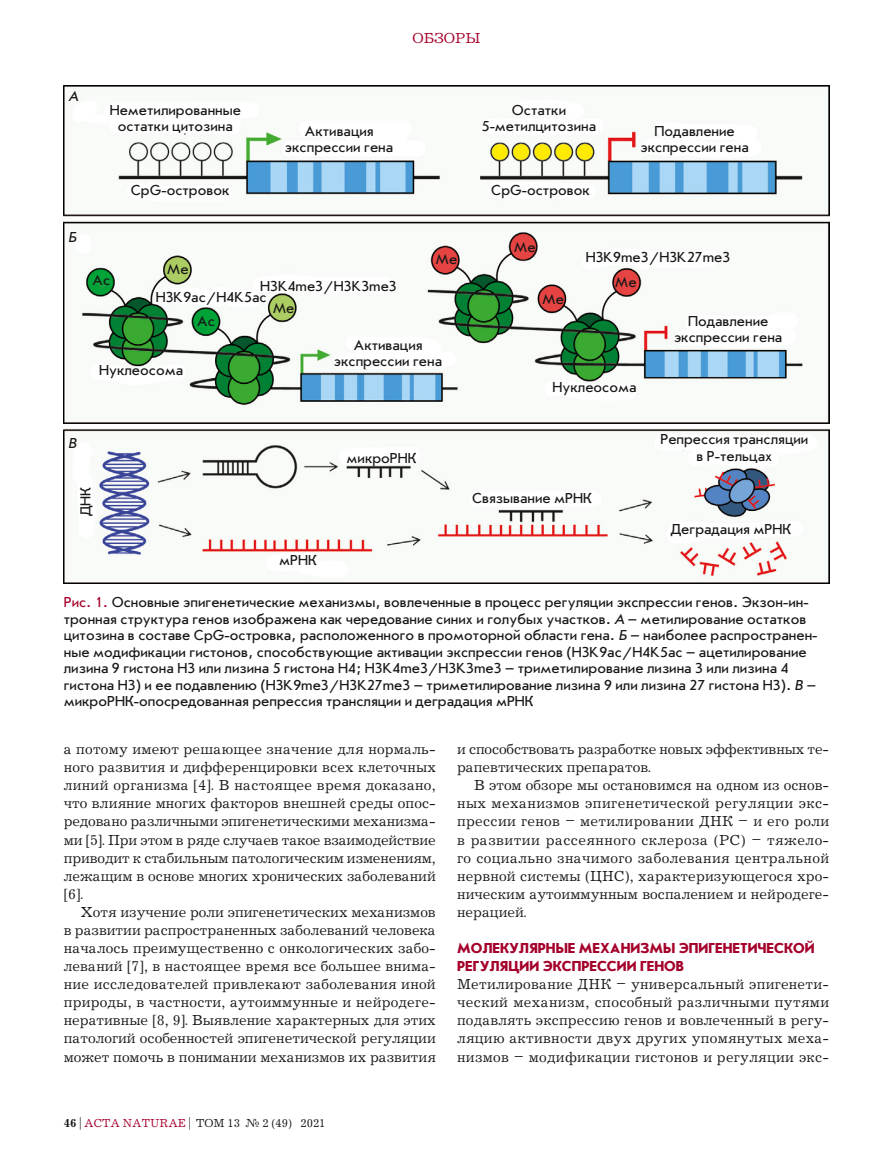
<style>
.page{position:relative;width:893px;height:1170px;background:#fff}
.page>*{position:absolute;margin:0;border:0;box-sizing:border-box;transform-origin:0 0}
.Текст{font:15px/18px "Journal C";color:#181716;text-align:justify}
.Подпись_Фото{font:15px/16.5px "Journal Sans C";color:#181716;text-align:center}
.Текст_без_Отступа{font:15px/18px "Journal C";letter-spacing:.02em;color:#181716;text-align:justify}
.subhead1{font:700 15px/18px "Journal Sans C";color:#a4002a}
.t1{font:15px "Journal C";color:#a4002a}
.Подпись_Фото-2{font:italic 15px "Journal Sans C";color:#181716}
.t2{font:12px "Journal C";color:#181716}
.s1{color:#a4002a}
.s2{font-style:italic}
.s3{font-weight:700}
</style>
<div class="page">
<img style="left:64px;top:85px;width:765px;height:498px">
<p class="t1" style="left:412px;top:31px;width:70px">ОБЗОРЫ</p>
<p class="Подпись_Фото-2" style="left:69px;top:89px;width:11px">А</p>
<p class="Подпись_Фото-2" style="left:69px;top:230px;width:10px">Б</p>
<p class="Подпись_Фото" style="left:110px;top:102px;width:133px">Неметилированные остатки цитозина</p>
<p class="Подпись_Фото" style="left:285px;top:123px;width:110px">Активация экспрессии гена</p>
<p class="Подпись_Фото" style="left:482px;top:102px;width:116px">Остатки<br>5-метилцитозина</p>
<p class="Подпись_Фото" style="left:131px;top:182px;width:100px">CpG-островок</p>
<p class="Подпись_Фото" style="left:491px;top:182px;width:100px">CpG-островок</p>
<p class="Подпись_Фото" style="left:641px;top:123px;width:110px">Подавление экспрессии гена</p>
<p class="Подпись_Фото" style="left:92px;top:272px;width:20px">Ac</p>
<p class="Подпись_Фото" style="left:167px;top:261px;width:23px">Me</p>
<p class="Подпись_Фото" style="left:260px;top:278px;width:138px">H3K4me3/H3K3me3</p>
<p class="Подпись_Фото" style="left:156px;top:289px;width:112px">H3K9ac/H4K5ac</p>
<p class="Подпись_Фото" style="left:273px;top:300px;width:23px">Me</p>
<p class="Подпись_Фото" style="left:197px;top:313px;width:20px">Ac</p>
<p class="Подпись_Фото" style="left:436px;top:251px;width:23px">Me</p>
<p class="Подпись_Фото" style="left:99px;top:362px;width:86px">Нуклеосома</p>
<p class="Подпись_Фото" style="left:334px;top:337px;width:110px">Активация экспрессии гена</p>
<p class="Подпись_Фото" style="left:514px;top:239px;width:23px">Me</p>
<p class="Подпись_Фото" style="left:542px;top:291px;width:23px">Me</p>
<p class="Подпись_Фото" style="left:586px;top:249px;width:146px">H3K9me3/H3K27me3</p>
<p class="Подпись_Фото" style="left:615px;top:274px;width:23px">Me</p>
<p class="Подпись_Фото" style="left:674px;top:313px;width:110px">Подавление экспрессии гена</p>
<p class="Подпись_Фото" style="left:552px;top:379px;width:86px">Нуклеосома</p>
<p class="Подпись_Фото-2" style="left:69px;top:435px;width:10px">В</p>
<p class="Подпись_Фото" style="left:347px;top:450px;width:72px">микроРНК</p>
<p class="Подпись_Фото" style="left:660px;top:431px;width:149px">Репрессия трансляции в P-тельцах</p>
<p class="Подпись_Фото" style="left:78px;top:516px;width:31px;rotate:-90deg">ДНК</p>
<p class="Подпись_Фото" style="left:279px;top:552px;width:39px">мРНК</p>
<p class="Подпись_Фото" style="left:472px;top:490px;width:122px">Связывание мРНК</p>
<p class="Подпись_Фото" style="left:671px;top:521px;width:122px">Деградация мРНК</p>
<p class="Подпись_Фото" style="left:64px;top:594px;width:755px;text-align:left"><span class="s1">Рис. 1.</span> Основные эпигенетические механизмы, вовлеченные в процесс регуляции экспрессии генов. Экзон-ин&shy;тронная структура генов изображена как чередование синих и голубых участков. <span class="s2">А</span> – метилирование остатков цитозина в составе CpG-островка, расположенного в промоторной области гена. <span class="s2">Б</span> – наиболее распространен&shy;ные модификации гистонов, способствующие активации экспрессии генов (H3K9ac/H4K5ac – ацетилирование лизина 9 гистона H3 или лизина 5 гистона Н4; H3K4me3/H3K3me3 – триметилирование лизина 3 или лизина 4 гистона Н3) и ее подавлению (H3K9me3/H3K27me3 – триметилирование лизина 9 или лизина 27 гистона Н3). <span class="s2">В</span> – микроРНК-опосредованная репрессия трансляции и деградация мРНК</p>
<p class="Текст" style="left:64px;top:740px;width:374px">а потому имеют решающее значение для нормаль&shy;ного развития и дифференцировки всех клеточных линий организма [4]. В настоящее время доказано, что влияние многих факторов внешней среды опос&shy;редовано различными эпигенетическими механизма&shy;ми [5]. При этом в ряде случаев такое взаимодействие приводит к стабильным патологическим изменениям, лежащим в основе многих хронических заболеваний [6].</p>
<p class="Текст" style="left:64px;top:903px;width:374px;text-indent:17px">Хотя изучение роли эпигенетических механизмов в развитии распространенных заболеваний человека началось преимущественно с онкологических забо&shy;леваний [7], в настоящее время все большее внима&shy;ние исследователей привлекают заболевания иной природы, в частности, аутоиммунные и нейродеге&shy;неративные [8, 9]. Выявление характерных для этих патологий особенностей эпигенетической регуляции может помочь в понимании механизмов их развития</p>
<p class="t2" style="left:64px;top:1116px;width:263px"><span class="s3">46</span> | <span class="s1">ACTA NATURAE</span> | ТОМ 13 № 2 (49) 2021</p>
<p class="Текст" style="left:457px;top:740px;width:374px">и способствовать разработке новых эффективных те&shy;рапевтических препаратов.</p>
<p class="Текст" style="left:457px;top:776px;width:374px;text-indent:17px">В этом обзоре мы остановимся на одном из основ&shy;ных механизмов эпигенетической регуляции экс&shy;прессии генов – метилировании ДНК – и его роли в развитии рассеянного склероза (РС) – тяжело&shy;го социально значимого заболевания центральной нервной системы (ЦНС), характеризующегося хро&shy;ническим аутоиммунным воспалением и нейродеге&shy;нерацией.</p>
<p class="subhead1" style="left:457px;top:939px;width:359px">МОЛЕКУЛЯРНЫЕ МЕХАНИЗМЫ ЭПИГЕНЕТИЧЕСКОЙ<br>РЕГУЛЯЦИИ ЭКСПРЕССИИ ГЕНОВ</p>
<p class="Текст_без_Отступа" style="left:457px;top:975px;width:374px">Метилирование ДНК – универсальный эпигенети&shy;ческий механизм, способный различными путями подавлять экспрессию генов и вовлеченный в регу&shy;ляцию активности двух других упомянутых меха&shy;низмов – модификации гистонов и регуляции экс-</p>
</div>
